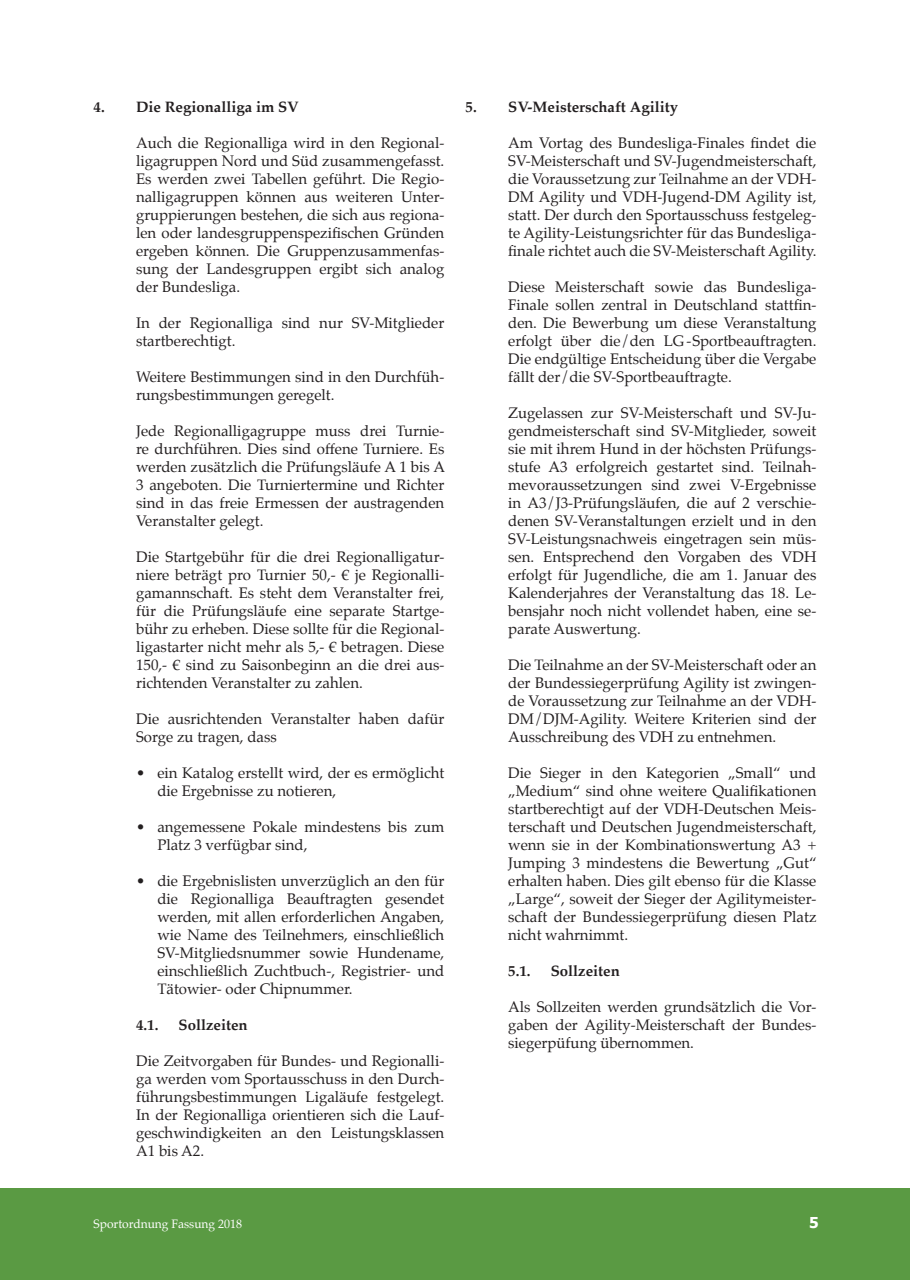
<style>
.page{position:relative;width:910px;height:1280px;background:#fff}
.page>*{position:absolute;margin:0;border:0;box-sizing:border-box;transform-origin:0 0}
.t1{font:15px/18px "Palatino";color:#231f20;text-align:justify}
.t2{font:700 15px "Palatino";color:#231f20}
.t3{font:700 15px "Tahoma";color:#fff}
.t4{font:12px "Palatino";color:#fff}
</style>
<div class="page">
<div style="left:0;top:1188px;width:910px;height:92px;background:#5a9a43"></div>
<p class="t2" style="left:94px;top:94px;width:207px">4. Die Regionalliga im SV</p>
<p class="t1" style="left:136px;top:133px;width:310px">Auch die Regionalliga wird in den Regional&shy;ligagruppen Nord und Süd zusammengefasst.<br>Es werden zwei Tabellen geführt. Die Regio&shy;nalligagruppen können aus weiteren Unter&shy;gruppierungen bestehen, die sich aus regiona&shy;len oder landesgruppenspezifischen Gründen ergeben können. Die Gruppenzusammenfas&shy;sung der Landesgruppen ergibt sich analog der Bundesliga.</p>
<p class="t1" style="left:136px;top:313px;width:310px">In der Regionalliga sind nur SV-Mitglieder startberechtigt.</p>
<p class="t1" style="left:136px;top:367px;width:310px">Weitere Bestimmungen sind in den Durchfüh&shy;rungsbestimmungen geregelt.</p>
<p class="t1" style="left:136px;top:421px;width:311px">Jede Regionalligagruppe muss drei Turnie&shy;re durchführen. Dies sind offene Turniere. Es werden zusätzlich die Prüfungsläufe A 1 bis A 3 angeboten. Die Turniertermine und Richter sind in das freie Ermessen der austragenden Veranstalter gelegt.</p>
<p class="t1" style="left:136px;top:547px;width:310px">Die Startgebühr für die drei Regionalligatur&shy;niere beträgt pro Turnier 50,- € je Regionalli&shy;gamannschaft. Es steht dem Veranstalter frei, für die Prüfungsläufe eine separate Startge&shy;bühr zu erheben. Diese sollte für die Regional&shy;ligastarter nicht mehr als 5,- € betragen. Diese 150,- € sind zu Saisonbeginn an die drei aus&shy;richtenden Veranstalter zu zahlen.</p>
<p class="t1" style="left:136px;top:709px;width:310px">Die ausrichtenden Veranstalter haben dafür<br>Sorge zu tragen, dass</p>
<p class="t1" style="left:157px;top:763px;width:289px;text-indent:-21px">• ein Katalog erstellt wird, der es ermöglicht die Ergebnisse zu notieren,</p>
<p class="t1" style="left:157px;top:817px;width:289px;text-indent:-21px">• angemessene Pokale mindestens bis zum<br>Platz 3 verfügbar sind,</p>
<p class="t1" style="left:157px;top:871px;width:289px;text-indent:-21px">• die Ergebnislisten unverzüglich an den für die Regionalliga Beauftragten gesendet werden, mit allen erforderlichen Angaben, wie Name des Teilnehmers, einschließlich SV-Mitgliedsnummer sowie Hundename, einschließlich Zuchtbuch-, Registrier- und Tätowier- oder Chipnummer.</p>
<p class="t2" style="left:136px;top:1012px;width:24px">4.1.</p>
<p class="t2" style="left:179px;top:1012px;width:71px">Sollzeiten</p>
<p class="t1" style="left:136px;top:1051px;width:310px">Die Zeitvorgaben für Bundes- und Regionalli&shy;ga werden vom Sportausschuss in den Durch&shy;führungsbestimmungen Ligaläufe festgelegt.<br>In der Regionalliga orientieren sich die Lauf&shy;geschwindigkeiten an den Leistungsklassen A1 bis A2.</p>
<p class="t2" style="left:466px;top:94px;width:214px">5. SV-Meisterschaft Agility</p>
<p class="t1" style="left:508px;top:133px;width:310px">Am Vortag des Bundesliga-Finales findet die SV-Meisterschaft und SV-Jugendmeisterschaft, die Voraussetzung zur Teilnahme an der VDH-DM Agility und VDH-Jugend-DM Agility ist, statt. Der durch den Sportausschuss festgeleg&shy;te Agility-Leistungsrichter für das Bundesliga&shy;finale richtet auch die SV-Meisterschaft Agility.</p>
<p class="t1" style="left:508px;top:277px;width:310px">Diese Meisterschaft sowie das Bundesliga-Finale sollen zentral in Deutschland stattfin&shy;den. Die Bewerbung um diese Veranstaltung erfolgt über die/den LG-Sportbeauftragten.<br>Die endgültige Entscheidung über die Vergabe fällt der/die SV-Sportbeauftragte.</p>
<p class="t1" style="left:508px;top:403px;width:310px">Zugelassen zur SV-Meisterschaft und SV-Ju&shy;gendmeisterschaft sind SV-Mitglieder, soweit sie mit ihrem Hund in der höchsten Prüfungs&shy;stufe A3 erfolgreich gestartet sind. Teilnah&shy;mevoraussetzungen sind zwei V-Ergebnisse in A3/J3-Prüfungsläufen, die auf 2 verschie&shy;denen SV-Veranstaltungen erzielt und in den SV-Leistungsnachweis eingetragen sein müs&shy;sen. Entsprechend den Vorgaben des VDH erfolgt für Jugendliche, die am 1. Januar des Kalenderjahres der Veranstaltung das 18. Le&shy;bensjahr noch nicht vollendet haben, eine se&shy;parate Auswertung.</p>
<p class="t1" style="left:508px;top:655px;width:310px">Die Teilnahme an der SV-Meisterschaft oder an der Bundessiegerprüfung Agility ist zwingen&shy;de Voraussetzung zur Teilnahme an der VDH-DM/DJM-Agility. Weitere Kriterien sind der Ausschreibung des VDH zu entnehmen.</p>
<p class="t1" style="left:508px;top:763px;width:310px">Die Sieger in den Kategorien „Small“ und „Medium“ sind ohne weitere Qualifikationen startberechtigt auf der VDH-Deutschen Meis&shy;terschaft und Deutschen Jugendmeisterschaft, wenn sie in der Kombinationswertung A3 + Jumping 3 mindestens die Bewertung „Gut“ erhalten haben. Dies gilt ebenso für die Klasse „Large“, soweit der Sieger der Agilitymeister&shy;schaft der Bundessiegerprüfung diesen Platz nicht wahrnimmt.</p>
<p class="t2" style="left:508px;top:958px;width:24px">5.1.</p>
<p class="t2" style="left:551px;top:958px;width:71px">Sollzeiten</p>
<p class="t1" style="left:508px;top:997px;width:310px">Als Sollzeiten werden grundsätzlich die Vor&shy;gaben der Agility-Meisterschaft der Bundes&shy;siegerpüfung übernommen.</p>
<p class="t4" style="left:94px;top:1213px;width:150px">Sportordnung Fassung 2018</p>
<p class="t3" style="left:809px;top:1212px;width:11px">5</p>
</div>
